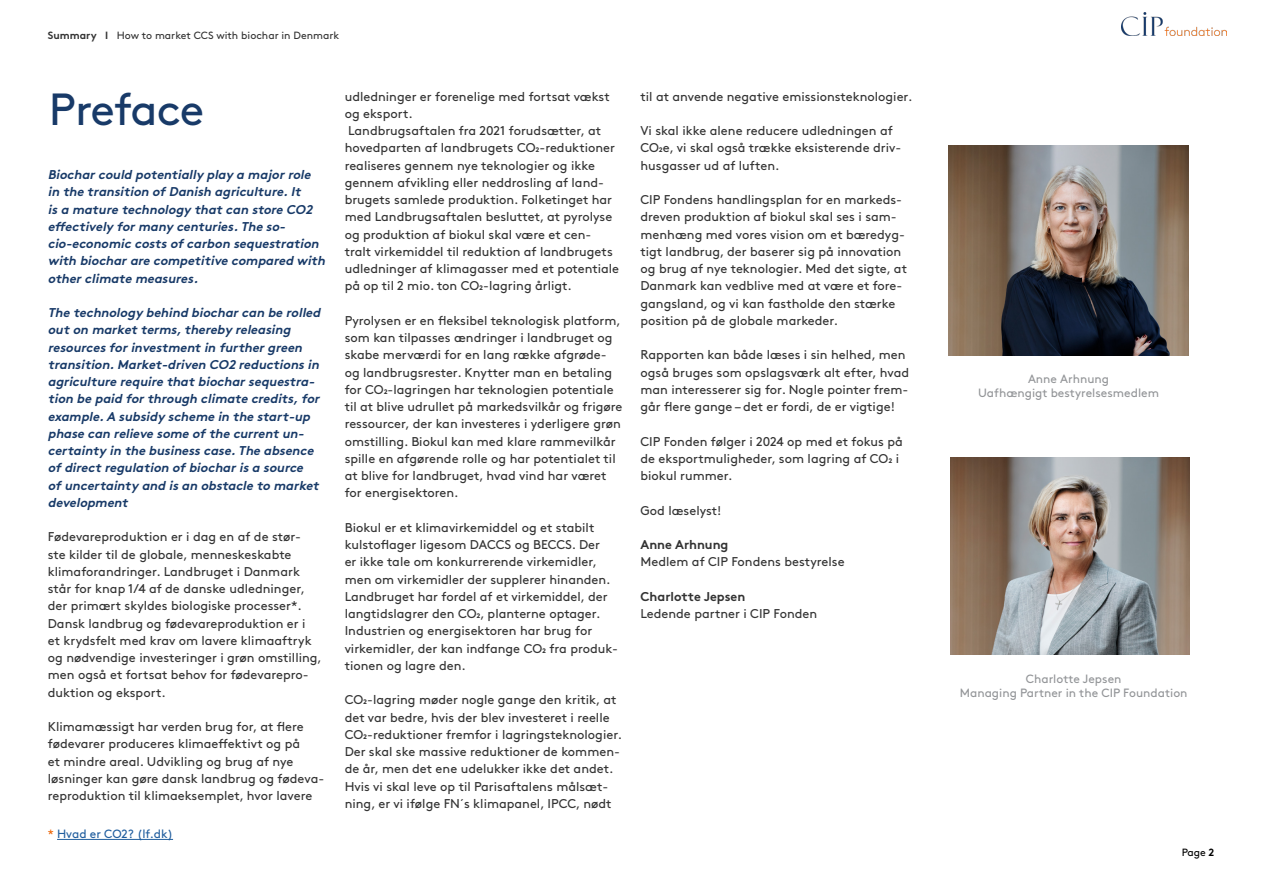
<style>
.page{position:relative;width:1263px;height:893px;background:#fff}
.page>*{position:absolute;margin:0;border:0;box-sizing:border-box;transform-origin:0 0}
.t1{font:45px "Brown";letter-spacing:-.02em;color:#183a68}
.t2{font:12.75px/17.2px "Brown";color:#333}
.t3{font:italic 700 12.75px/17.2px "Brown";color:#183a68}
.t4{font:700 12.75px "Brown";color:#333}
.t5{font:12px/13.5px "Brown";color:#939598;text-align:center}
.t6{font:12px "Brown";color:#215e9e}
.t7{font:10.5px "Brown";color:#333}
.t8{font:10.5px "Brown";color:#000}
.s1{font-weight:700}
.s2{color:#ec6608}
</style>
<div class="page">
<img style="left:949px;top:145px;width:240px;height:210px">
<img style="left:950px;top:457px;width:239px;height:198px">
<hr style="left:57px;top:839px;width:116px;height:1px;background:#215e9e">
<img style="left:1122px;top:12px;width:105px;height:24px">
<p class="t7" style="left:48px;top:27px;width:293px"><span class="s1">Summary I</span> How to market CCS with biochar in Denmark</p>
<p class="t2" style="left:345px;top:86px;width:276px">udledninger er forenelige med fortsat vækst og eksport.<br>Landbrugsaftalen fra 2021 forudsætter, at hovedparten af landbrugets CO2-reduktioner realiseres gennem nye teknologier og ikke gennem afvikling eller neddrosling af land&shy;brugets samlede produktion. Folketinget har med Landbrugsaftalen besluttet, at pyrolyse og produktion af biokul skal være et cen&shy;tralt virkemiddel til reduktion af landbrugets udledninger af klimagasser med et potentiale på op til 2 mio. ton CO2-lagring årligt.</p>
<p class="t2" style="left:345px;top:311px;width:279px">Pyrolysen er en fleksibel teknologisk platform, som kan tilpasses ændringer i landbruget og skabe merværdi for en lang række afgrøde&shy;og landbrugsrester. Knytter man en betaling for CO2-lagringen har teknologien potentiale til at blive udrullet på markedsvilkår og frigøre ressourcer, der kan investeres i yderligere grøn omstilling. Biokul kan med klare rammevilkår spille en afgørende rolle og har potentialet til at blive for landbruget, hvad vind har været for energisektoren.</p>
<p class="t2" style="left:345px;top:518px;width:275px">Biokul er et klimavirkemiddel og et stabilt kulstoflager ligesom DACCS og BECCS. Der<br>er ikke tale om konkurrerende virkemidler, men om virkemidler der supplerer hinanden.<br>Landbruget har fordel af et virkemiddel, der langtidslagrer den CO2, planterne optager.<br>Industrien og energisektoren har brug for virkemidler, der kan indfange CO2 fra produk&shy;tionen og lagre den.</p>
<p class="t2" style="left:345px;top:690px;width:279px">CO2-lagring møder nogle gange den kritik, at det var bedre, hvis der blev investeret i reelle CO2-reduktioner fremfor i lagringsteknologier.<br>Der skal ske massive reduktioner de kommen&shy;de år, men det ene udelukker ikke det andet.<br>Hvis vi skal leve op til Parisaftalens målsæt&shy;ning, er vi ifølge FN´s klimapanel, IPCC, nødt</p>
<h1 class="t1" style="left:49px;top:75px;width:157px">Preface</h1>
<p class="t2" style="left:640px;top:86px;width:273px">til at anvende negative emissionsteknologier.</p>
<p class="t2" style="left:640px;top:121px;width:262px">Vi skal ikke alene reducere udledningen af<br>CO2e, vi skal også trække eksisterende driv&shy;husgasser ud af luften.</p>
<p class="t2" style="left:640px;top:190px;width:268px">CIP Fondens handlingsplan for en markeds&shy;dreven produktion af biokul skal ses i sam&shy;menhæng med vores vision om et bæredyg&shy;tigt landbrug, der baserer sig på innovation og brug af nye teknologier. Med det sigte, at Danmark kan vedblive med at være et fore&shy;gangsland, og vi kan fastholde den stærke position på de globale markeder.</p>
<p class="t2" style="left:640px;top:345px;width:270px">Rapporten kan både læses i sin helhed, men også bruges som opslagsværk alt efter, hvad man interesserer sig for. Nogle pointer frem&shy;går flere gange – det er fordi, de er vigtige!</p>
<p class="t2" style="left:640px;top:431px;width:264px">CIP Fonden følger i 2024 op med et fokus på de eksportmuligheder, som lagring af CO2 i biokul rummer.</p>
<p class="t2" style="left:640px;top:500px;width:83px">God læselyst!</p>
<p class="t4" style="left:640px;top:534px;width:89px">Anne Arhnung</p>
<p class="t2" style="left:640px;top:552px;width:206px">Medlem af CIP Fondens bestyrelse</p>
<p class="t4" style="left:640px;top:586px;width:106px">Charlotte Jepsen</p>
<p class="t2" style="left:640px;top:604px;width:178px">Ledende partner i CIP Fonden</p>
<p class="t3" style="left:48px;top:165px;width:282px">Biocharcould potentially play a majorrole in the transition ofDanish agriculture.It isa mature technology thatcan store CO2 effectively formany centuries.The so&shy;cio-economic costsofcarbon sequestration with biocharare competitive compared with otherclimate measures.</p>
<p class="t3" style="left:48px;top:303px;width:277px">The technology behind biocharcan be rolled outon marketterms,thereby releasing resourcesforinvestmentin furthergreen transition.Market-driven CO2reductionsin agriculture require thatbiocharsequestra&shy;tion be paid forthrough climate credits,for example.A subsidy scheme in the start-up phase can relieve some ofthe currentun&shy;certainty in the businesscase.The absence ofdirectregulation ofbiocharisa source ofuncertainty and isan obstacle to market development</p>
<p class="t2" style="left:48px;top:527px;width:276px">Fødevareproduktion er i dag en af de stør&shy;ste kilder til de globale, menneskeskabte klimaforandringer. Landbruget i Danmark står for knap 1/4 af de danske udledninger, der primært skyldes biologiske processer*.<br>Dansk landbrug og fødevareproduktion er i<br>et krydsfelt med krav om lavere klimaaftryk og nødvendige investeringer i grøn omstilling, men også et fortsat behov for fødevarepro&shy;duktion og eksport.</p>
<p class="t2" style="left:48px;top:717px;width:278px">Klimamæssigt har verden brug for, at flere fødevarer produceres klimaeffektivt og på<br>et mindre areal. Udvikling og brug af nye løsninger kan gøre dansk landbrug og fødeva&shy;reproduktion til klimaeksemplet, hvor lavere</p>
<p class="t6" style="left:48px;top:825px;width:127px"><span class="s2">*</span> Hvad er CO2? (lf.dk)</p>
<p class="t5" style="left:978px;top:371px;width:182px">Anne Arhnung<br>Uafhængigt bestyrelsesmedlem</p>
<p class="t5" style="left:960px;top:671px;width:229px">Charlotte Jepsen<br>Managing Partner in the CIP Foundation</p>
<p class="t8" style="left:1182px;top:844px;width:34px">Page <span class="s1">2</span></p>
</div>
